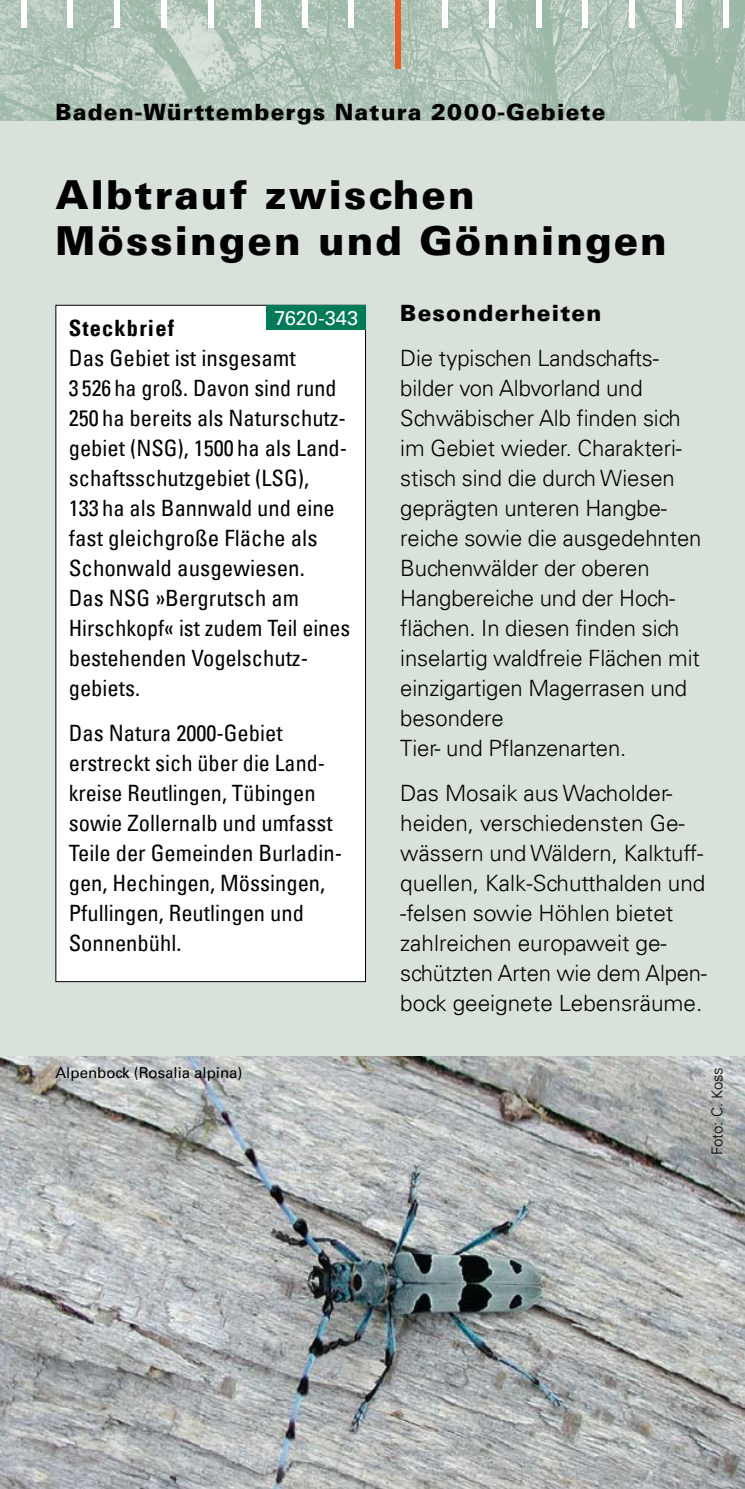
<style>
.page{position:relative;width:745px;height:1489px;background:#fff}
.page>*{position:absolute;margin:0;border:0;box-sizing:border-box;transform-origin:0 0}
.t1{font:900 40px/45.5px "Univers LT";letter-spacing:.05em;color:#000}
.t2{font:300 22.5px/30px "Univers LT";letter-spacing:-.005em;color:#000}
.t3{font:condensed 22.5px/30px "Univers LT";color:#000}
.t4{font:900 22.5px "Univers LT";letter-spacing:.05em;color:#000}
.t5{font:700 condensed 22.5px "Univers LT";letter-spacing:.05em;color:#000}
.t6{font:20px "Univers LT";color:#fff}
.t7{font:15px "Univers LT";color:#000}
.t8{font:300 15px "Univers LT";color:#000}
</style>
<div class="page">
<div style="left:0;top:0;width:744px;height:1488px;background:#d8e1da"></div>
<img style="left:0;top:0;width:744px;height:120px">
<img style="left:0;top:1056px;width:744px;height:432px">
<div style="left:56px;top:305px;width:309px;height:676px;background:#fff"></div>
<div style="left:266px;top:305px;width:99px;height:25px;background:#007a59"></div>
<div style="left:255px;top:0;width:5px;height:28px;background:#fff"></div>
<div style="left:21px;top:0;width:5px;height:28px;background:#fff"></div>
<div style="left:67px;top:0;width:6px;height:28px;background:#fff"></div>
<div style="left:114px;top:0;width:6px;height:28px;background:#fff"></div>
<div style="left:161px;top:0;width:6px;height:28px;background:#fff"></div>
<div style="left:208px;top:0;width:5px;height:28px;background:#fff"></div>
<div style="left:301px;top:0;width:6px;height:28px;background:#fff"></div>
<div style="left:348px;top:0;width:6px;height:28px;background:#fff"></div>
<div style="left:395px;top:0;width:6px;height:69px;background:#ea5b26"></div>
<div style="left:442px;top:0;width:5px;height:28px;background:#fff"></div>
<div style="left:488px;top:0;width:6px;height:28px;background:#fff"></div>
<div style="left:535px;top:0;width:6px;height:28px;background:#fff"></div>
<div style="left:582px;top:0;width:6px;height:28px;background:#fff"></div>
<div style="left:629px;top:0;width:5px;height:28px;background:#fff"></div>
<div style="left:675px;top:0;width:6px;height:28px;background:#fff"></div>
<div style="left:722px;top:0;width:6px;height:28px;background:#fff"></div>
<p class="t4" style="left:55px;top:98px;width:551px">Baden-Württembergs Natura 2000-Gebiete</p>
<h1 class="t1" style="left:55px;top:172px;width:612px">Albtrauf zwischen<br>Mössingen und Gönningen</h1>
<p class="t6" style="left:274px;top:306px;width:85px">7620-343</p>
<p class="t5" style="left:69px;top:314px;width:107px">Steckbrief</p>
<p class="t3" style="left:69px;top:343px;width:283px">Das Gebiet ist insgesamt<br>3 526 ha groß. Davon sind rund<br>250 ha bereits als Naturschutz&shy;gebiet (NSG), 1500 ha als Land&shy;schaftsschutzgebiet (LSG),<br>133 ha als Bannwald und eine fast gleichgroße Fläche als<br>Schonwald ausgewiesen.<br>Das NSG »Bergrutsch am<br>Hirschkopf« ist zudem Teil eines bestehenden Vogelschutz&shy;gebiets.</p>
<p class="t3" style="left:69px;top:718px;width:275px">Das Natura 2000-Gebiet erstreckt sich über die Land&shy;kreise Reutlingen, Tübingen sowie Zollernalb und umfasst<br>Teile der Gemeinden Burladin&shy;gen, Hechingen, Mössingen,<br>Pfullingen, Reutlingen und<br>Sonnenbühl.</p>
<p class="t7" style="left:55px;top:1064px;width:188px">Alpenbock (Rosalia alpina)</p>
<p class="t4" style="left:400px;top:299px;width:202px">Besonderheiten</p>
<p class="t2" style="left:400px;top:343px;width:302px">Die typischen Landschafts&shy;bilder von Albvorland und<br>Schwäbischer Alb finden sich im Gebiet wieder. Charakteri&shy;stisch sind die durch Wiesen geprägten unteren Hangbe&shy;reiche sowie die ausgedehnten<br>Buchenwälder der oberen<br>Hangbereiche und der Hoch&shy;flächen. In diesen finden sich inselartig waldfreie Flächen mit einzigartigen Magerrasen und besondere<br>Tier- und Pflanzenarten.</p>
<p class="t2" style="left:400px;top:778px;width:307px">Das Mosaik aus Wacholder&shy;heiden, verschiedensten Ge&shy;wässern und Wäldern, Kalktuff&shy;quellen, Kalk-Schutthalden und -felsen sowie Höhlen bietet zahlreichen europaweit ge&shy;schützten Arten wie dem Alpen&shy;bock geeignete Lebensräume.</p>
<p class="t8" style="left:707px;top:1154px;width:89px;rotate:-90deg">Foto: C. Koss</p>
</div>
